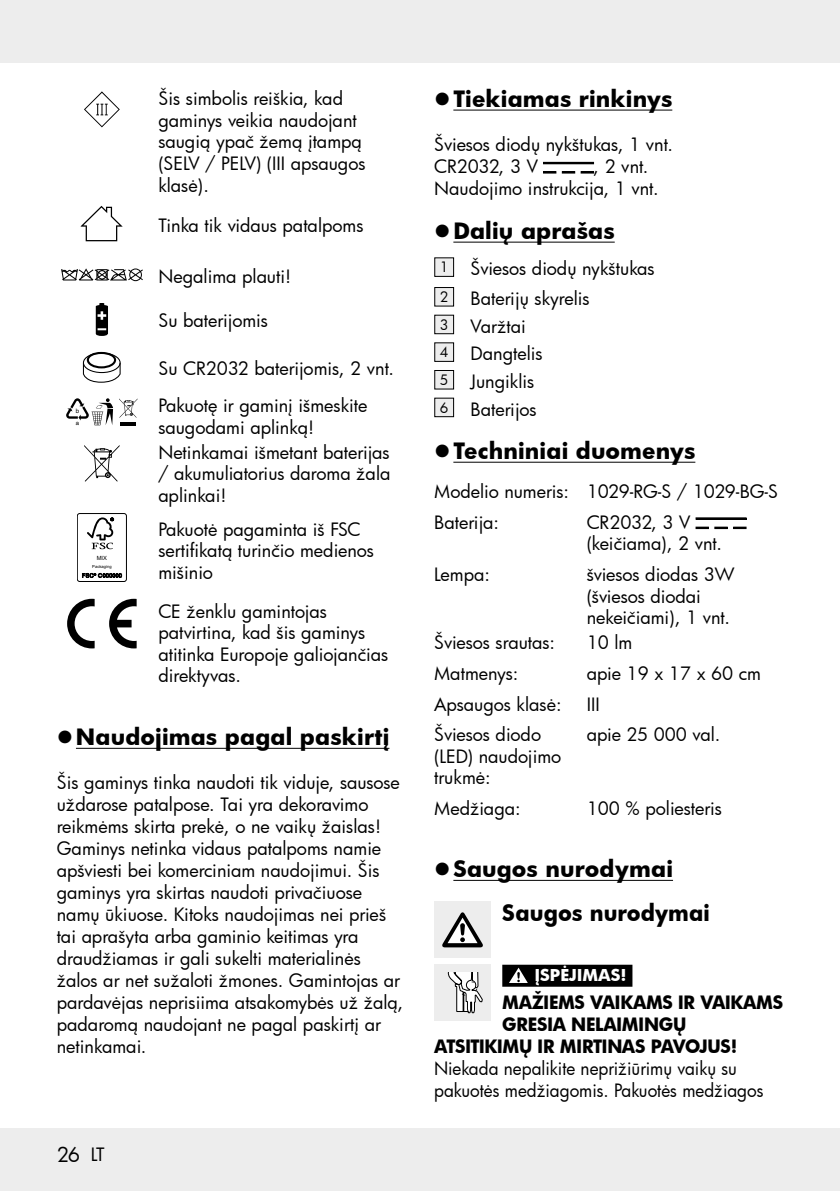
<style>
.page{position:relative;width:840px;height:1191px;background:#fff}
.page>*{position:absolute;margin:0;border:0;box-sizing:border-box;transform-origin:0 0}
.t1{font:700 22px/44px "Futura";letter-spacing:.005em;color:#000}
.t2{font:20px "Futura";color:#000}
.t3{font:18px/21.6px "Futura";color:#000}
.t4{font:18px/22px "Futura";color:#000;scale:.95 1}
.t5{font:700 18px "Futura";letter-spacing:-.02em;color:#000;scale:.95 1}
.t6{font:700 16px "Futura";color:#fff}
.t7{font:6.2px "Helvetica";color:#000}
.t8{font:6px "Helvetica";color:#000}
.t9{font:5.8px "Arial";color:#000}
.t10{font:4.2px "Arial";color:#000}
.s1{font-size:18px}
</style>
<div class="page">
<div style="left:0;top:0;width:839px;height:62px;background:#ededed"></div>
<div style="left:0;top:1128px;width:839px;height:63px;background:#ededed"></div>
<hr style="left:76px;top:748px;width:313px;height:1px;background:#000">
<svg style="left:84px;top:91px;width:36px;height:36px"></svg>
<svg style="left:81px;top:206px;width:42px;height:35px"></svg>
<svg style="left:61px;top:268px;width:82px;height:13px"></svg>
<svg style="left:96px;top:303px;width:12px;height:33px"></svg>
<div style="left:83px;top:352px;width:38px;height:21px;border:1px solid #000;border-radius:50%"></div>
<div style="left:87px;top:352px;width:29px;height:16px;border:2px solid #000;border-radius:50%"></div>
<svg style="left:82px;top:362px;width:39px;height:21px"></svg>
<svg style="left:66px;top:398px;width:47px;height:27px"></svg>
<svg style="left:119px;top:398px;width:18px;height:20px"></svg>
<svg style="left:120px;top:422px;width:16px;height:3px"></svg>
<svg style="left:84px;top:445px;width:35px;height:36px"></svg>
<div style="left:77px;top:513px;width:50px;height:69px;border:1px solid #000;border-radius:2px"></div>
<svg style="left:87px;top:517px;width:27px;height:32px"></svg>
<svg style="left:82px;top:573px;width:40px;height:5px"></svg>
<svg style="left:67px;top:599px;width:28px;height:49px"></svg>
<svg style="left:109px;top:599px;width:27px;height:49px"></svg>
<hr style="left:453px;top:110px;width:219px;height:1px;background:#000">
<hr style="left:453px;top:242px;width:161px;height:1px;background:#000">
<hr style="left:453px;top:462px;width:242px;height:1px;background:#000">
<hr style="left:453px;top:880px;width:219px;height:1px;background:#000">
<div style="left:502px;top:964px;width:130px;height:22px;background:#000"></div>
<svg style="left:562px;top:172px;width:12px;height:1px"></svg>
<svg style="left:543px;top:172px;width:12px;height:1px"></svg>
<svg style="left:580px;top:172px;width:13px;height:1px"></svg>
<div style="left:543px;top:162px;width:50px;height:2px;border:1px solid #000"></div>
<div style="left:434px;top:258px;width:19px;height:18px;background:#ededed"></div>
<div style="left:434px;top:257px;width:20px;height:20px;border:1px solid #000"></div>
<div style="left:434px;top:287px;width:19px;height:19px;background:#ededed"></div>
<div style="left:434px;top:287px;width:20px;height:19px;border:1px solid #000"></div>
<div style="left:434px;top:315px;width:19px;height:19px;background:#ededed"></div>
<div style="left:434px;top:315px;width:20px;height:19px;border:1px solid #000"></div>
<div style="left:434px;top:343px;width:19px;height:18px;background:#ededed"></div>
<div style="left:434px;top:342px;width:20px;height:20px;border:1px solid #000"></div>
<div style="left:434px;top:370px;width:19px;height:19px;background:#ededed"></div>
<div style="left:434px;top:370px;width:20px;height:19px;border:1px solid #000"></div>
<div style="left:434px;top:398px;width:19px;height:19px;background:#ededed"></div>
<div style="left:434px;top:398px;width:20px;height:19px;border:1px solid #000"></div>
<svg style="left:714px;top:527px;width:12px;height:1px"></svg>
<svg style="left:695px;top:527px;width:13px;height:1px"></svg>
<svg style="left:733px;top:527px;width:12px;height:1px"></svg>
<div style="left:695px;top:518px;width:50px;height:1px;border:1px solid #000"></div>
<div style="left:434px;top:901px;width:56px;height:57px;background:#ededed"></div>
<svg style="left:442px;top:912px;width:40px;height:35px"></svg>
<div style="left:434px;top:964px;width:56px;height:57px;background:#ededed"></div>
<svg style="left:447px;top:973px;width:35px;height:41px"></svg>
<svg style="left:509px;top:967px;width:18px;height:16px"></svg>
<p class="t7" style="left:76px;top:406px;width:5px">b</p>
<p class="t8" style="left:76px;top:418px;width:5px">a</p>
<p class="t3" style="left:158px;top:87px;width:209px">Šis simbolis reiškia, kad gaminys veikia naudojant saugią ypač žemą įtampą (SELV / PELV) (III apsaugos klasė).</p>
<p class="t3" style="left:158px;top:215px;width:207px">Tinka tik vidaus patalpoms</p>
<p class="t3" style="left:158px;top:265px;width:134px">Negalima plauti!</p>
<p class="t3" style="left:158px;top:309px;width:111px">Su baterijomis</p>
<p class="t3" style="left:158px;top:357px;width:233px">Su CR2032 baterijomis, 2 vnt.</p>
<p class="t3" style="left:158px;top:394px;width:210px">Pakuotę ir gaminį išmeskite saugodami aplinką!</p>
<p class="t3" style="left:158px;top:441px;width:233px;text-align:justify">Netinkamai išmetant baterijas / akumuliatorius daroma žala aplinkai!</p>
<p class="t3" style="left:158px;top:518px;width:217px">Pakuotė pagaminta iš FSC sertifikatą turinčio medienos mišinio</p>
<p class="t3" style="left:158px;top:600px;width:231px">CE ženklu gamintojas patvirtina, kad šis gaminys atitinka Europoje galiojančias direktyvas.</p>
<p class="t1" style="left:76px;top:714px;width:315px">Naudojimas pagal paskirtį</p>
<p class="t3" style="left:57px;top:771px;width:348px">Šis gaminys tinka naudoti tik viduje, sausose uždarose patalpose. Tai yra dekoravimo reikmėms skirta prekė, o ne vaikų žaislas!<br>Gaminys netinka vidaus patalpoms namie apšviesti bei komerciniam naudojimui. Šis gaminys yra skirtas naudoti privačiuose namų ūkiuose. Kitoks naudojimas nei prieš tai aprašyta arba gaminio keitimas yra draudžiamas ir gali sukelti materialinės žalos ar net sužaloti žmones. Gamintojas ar pardavėjas neprisiima atsakomybės už žalą, padaromą naudojant ne pagal paskirtį ar netinkamai.</p>
<p class="t9" style="left:97px;top:554px;width:12px">MIX</p>
<p class="t10" style="left:92px;top:564px;width:21px">Packaging</p>
<p class="t2" style="left:57px;top:1140px;width:49px">26 <span class="s1">LT</span></p>
<p class="t1" style="left:453px;top:76px;width:220px">Tiekiamas rinkinys</p>
<p class="t3" style="left:434px;top:133px;width:240px">Šviesos diodų nykštukas, 1 vnt.<br>CR2032, 3 V</p>
<p class="t3" style="left:434px;top:155px;width:222px;text-indent:159px">, 2 vnt.<br>Naudojimo instrukcija, 1 vnt.</p>
<p class="t1" style="left:453px;top:208px;width:163px">Dalių aprašas</p>
<p class="t3" style="left:439px;top:254px;width:216px;line-height:29.6px"><sup>1</sup> Šviesos diodų nykštukas<br><sup>2</sup> Baterijų skyrelis</p>
<p class="t3" style="left:439px;top:312px;width:104px;line-height:27.6px"><sup>3</sup> Varžtai<br><sup>4</sup> Dangtelis<br><sup>5</sup> Jungiklis<br><sup>6</sup> Baterijos</p>
<p class="t1" style="left:453px;top:428px;width:243px">Techniniai duomenys</p>
<p class="t3" style="left:434px;top:475px;width:345px;line-height:30.6px">Modelio numeris: 1029-RG-S / 1029-BG-S<br>Baterija:</p>
<p class="t3" style="left:586px;top:511px;width:137px">CR2032, 3 V (keičiama), 2 vnt.</p>
<p class="t3" style="left:434px;top:563px;width:57px">Lempa:</p>
<p class="t3" style="left:586px;top:563px;width:149px">šviesos diodas 3W (šviesos diodai nekeičiami), 1 vnt.</p>
<p class="t3" style="left:434px;top:631px;width:122px">Šviesos srautas:</p>
<p class="t3" style="left:586px;top:631px;width:47px">10 lm</p>
<p class="t3" style="left:434px;top:662px;width:86px">Matmenys:</p>
<p class="t3" style="left:586px;top:662px;width:176px">apie 19 x 17 x 60 cm</p>
<p class="t3" style="left:434px;top:693px;width:129px">Apsaugos klasė:</p>
<p class="t3" style="left:586px;top:693px;width:15px">III</p>
<p class="t3" style="left:434px;top:723px;width:129px">Šviesos diodo (LED) naudojimo trukmė:</p>
<p class="t3" style="left:586px;top:723px;width:131px">apie 25 000 val.</p>
<p class="t3" style="left:434px;top:797px;width:88px">Medžiaga:</p>
<p class="t3" style="left:586px;top:797px;width:137px">100 % poliesteris</p>
<p class="t1" style="left:502px;top:846px;width:209px;text-indent:-49px">Saugos nurodymai<br>Saugos nurodymai</p>
<p class="t6" style="left:534px;top:964px;width:93px">ĮSPĖJIMAS!</p>
<p class="t5" style="left:502px;top:990px;width:297px">MAŽIEMS VAIKAMS IR VAIKAMS</p>
<p class="t5" style="left:502px;top:1012px;width:195px">GRESIA NELAIMINGŲ</p>
<p class="t5" style="left:434px;top:1034px;width:320px">ATSITIKIMŲ IR MIRTINAS PAVOJUS!</p>
<p class="t4" style="left:434px;top:1057px;width:348px">Niekada nepalikite neprižiūrimų vaikų su pakuotės medžiagomis. Pakuotės medžiagos</p>
</div>
